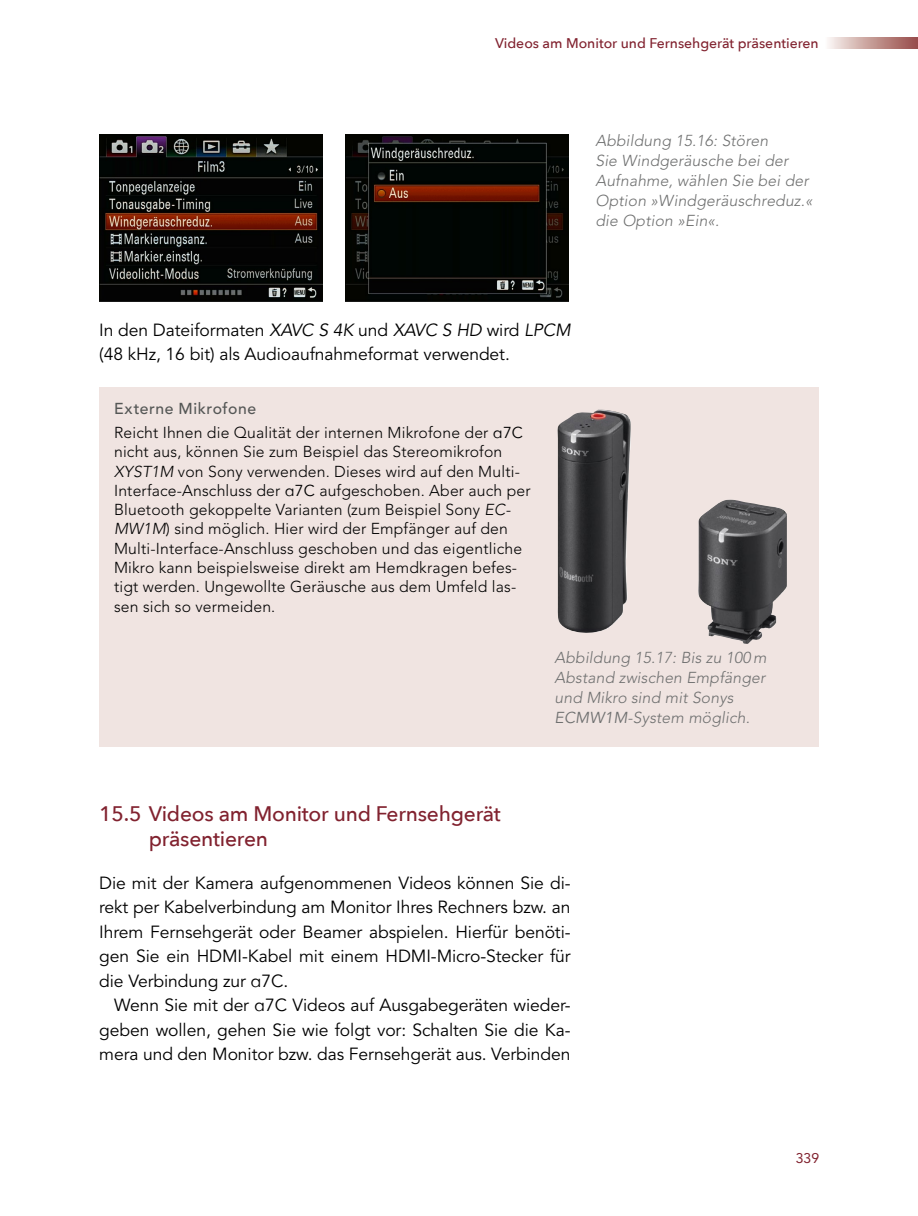
<style>
.page{position:relative;width:918px;height:1216px;background:#fff}
.page>*{position:absolute;margin:0;border:0;box-sizing:border-box;transform-origin:0 0}
.t1{font:500 21px/24.5px "Avenir Next";letter-spacing:-.01em;color:#81222f}
.Fließtext_ohne_Einzu{font:17.5px/24.5px "Avenir LT Pro";letter-spacing:-.005em;color:#000}
.Fließtext_mit_Einzug{font:17.5px/24.5px "Avenir LT Pro";letter-spacing:-.005em;color:#000;text-align:justify}
.Tipp_Text_letzter{font:300 15.75px/19.2px "Avenir LT Pro";letter-spacing:.01em;color:#000}
.Bildbeschriftung{font:italic 300 15.75px/20.1px "Avenir LT Pro";letter-spacing:.01em;color:#6f7070}
.Tipp_Überschrift{font:500 15.75px "Avenir LT Pro";letter-spacing:.035em;color:#555756}
.t2{font:500 14px "Avenir Next";color:#81222f}
.t3{font:14px "Avenir LT Pro";color:#81222f}
.s1{font-style:italic}
.s2{font-family:"Avenir Next";font-weight:400}
.s3{font-weight:400}
.s4{font-family:"Avenir Next"}
</style>
<div class="page">
<svg style="left:828px;top:37px;width:90px;height:11px"></svg>
<div style="left:99px;top:387px;width:720px;height:31px;background:#f0e4e1"></div>
<div style="left:99px;top:405px;width:720px;height:342px;background:#f0e4e1"></div>
<img style="left:99px;top:134px;width:223px;height:167px">
<img style="left:345px;top:134px;width:223px;height:167px">
<img style="left:557px;top:409px;width:230px;height:235px">
<p class="t2" style="left:495px;top:31px;width:325px">Videos am Monitor und Fernsehgerät präsentieren</p>
<p class="Bildbeschriftung" style="left:595px;top:131px;width:219px">Abbildung 15.16: Stören<br>Sie Windgeräusche bei der<br>Aufnahme, wählen Sie bei der<br>Option »Windgeräuschreduz.« die Option »Ein«.</p>
<p class="Fließtext_ohne_Einzu" style="left:99px;top:318px;width:473px">In den Dateiformaten <span class="s1">XAVC S 4K</span> und <span class="s1">XAVC S HD</span> wird <span class="s1">LPCM </span>(48 kHz, 16 bit) als Audioaufnahmeformat verwendet.</p>
<p class="Tipp_Überschrift" style="left:114px;top:399px;width:143px">Externe Mikrofone</p>
<p class="Tipp_Text_letzter" style="left:114px;top:423px;width:418px">Reicht Ihnen die Qualität der internen Mikrofone der <span class="s2">α</span><span class="s3">7C </span>nicht aus, können Sie zum Beispiel das Stereomikrofon <span class="s1">XYST1M</span> von Sony verwenden. Dieses wird auf den Multi-- Interface-Anschluss der <span class="s2">α</span><span class="s3">7C</span> aufgeschoben. Aber auch per Bluetooth gekoppelte Varianten (zum Beispiel Sony <span class="s1">EC-MW1M</span>) sind möglich. Hier wird der Empfänger auf den Multi-Interface-Anschluss geschoben und das eigentliche Mikro kann beispielsweise direkt am Hemdkragen befes&shy;tigt werden. Ungewollte Geräusche aus dem Umfeld las&shy;sen sich so vermeiden.</p>
<p class="Bildbeschriftung" style="left:554px;top:647px;width:213px">Abbildung 15.17: Bis zu 100 m<br>Abstand zwischen Empfänger und Mikro sind mit Sonys<br><span class="s3">ECMW1M</span>-System möglich.</p>
<p class="t1" style="left:149px;top:801px;width:353px;text-indent:-50px">15.5 Videos am Monitor und Fernsehgerät präsentieren</p>
<p class="Fließtext_ohne_Einzu" style="left:99px;top:870px;width:473px;text-align:justify">Die mit der Kamera aufgenommenen Videos können Sie di&shy;rekt per Kabelverbindung am Monitor Ihres Rechners bzw. an Ihrem Fernsehgerät oder Beamer abspielen. Hierfür benöti&shy;gen Sie ein HDMI-Kabel mit einem HDMI-Micro-Stecker für die Verbindung zur <span class="s4">α</span>7C.</p>
<p class="Fließtext_mit_Einzug" style="left:99px;top:993px;width:473px;text-indent:15px">Wenn Sie mit der <span class="s4">α</span>7C Videos auf Ausgabegeräten wieder&shy;geben wollen, gehen Sie wie folgt vor: Schalten Sie die Ka&shy;mera und den Monitor bzw. das Fernsehgerät aus. Verbinden</p>
<p class="t3" style="left:796px;top:1149px;width:25px">339</p>
</div>
